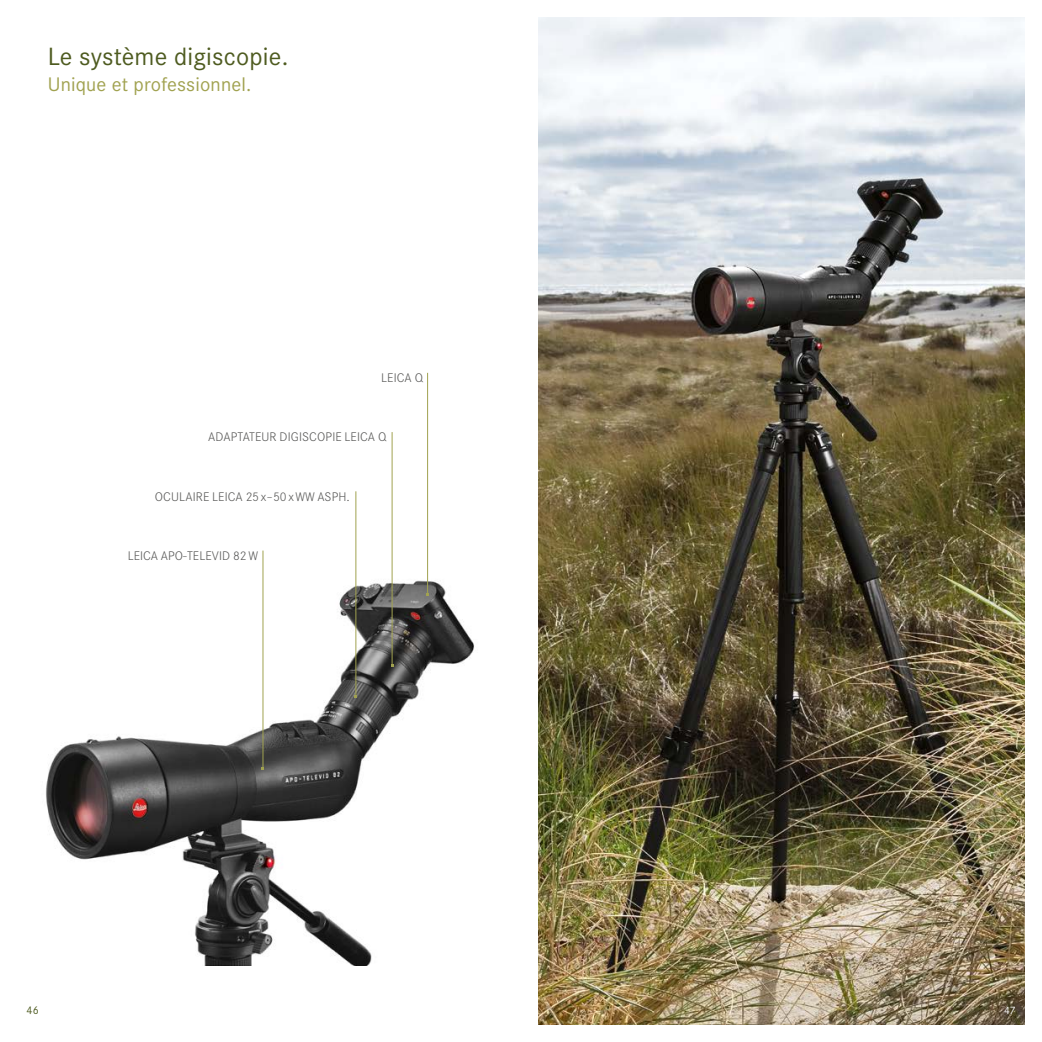
<style>
.page{position:relative;width:1042px;height:1042px;background:#fff}
.page>*{position:absolute;margin:0;border:0;box-sizing:border-box;transform-origin:0 0}
.t1{font:24.5px "Corporate SBQ";letter-spacing:.01em;color:#4e5b20}
.t2{font:19.25px "Corporate SBQ";letter-spacing:.01em;color:#a1a250}
.t3{font:300 12.25px "Corporate SBQ";letter-spacing:.01em;color:#575756}
.t4{font:10.85px "Corporate SBQ";color:#4e5b20}
.t5{font:10.5px "Corporate SBQ";color:#fff}
</style>
<div class="page">
<img style="left:538px;top:17px;width:486px;height:1007px">
<img style="left:46px;top:575px;width:428px;height:390px">
<hr style="left:427px;top:373px;width:1px;height:221px;background:#a1a250">
<hr style="left:392px;top:432px;width:1px;height:233px;background:#a1a250">
<hr style="left:355px;top:491px;width:1px;height:205px;background:#a1a250">
<hr style="left:263px;top:550px;width:1px;height:218px;background:#a1a250">
<h1 class="t1" style="left:48px;top:42px;width:242px">Le système digiscopie.</h1>
<h2 class="t2" style="left:48px;top:73px;width:205px">Unique et professionnel.</h2>
<p class="t3" style="left:381px;top:371px;width:43px">LEICA Q</p>
<p class="t3" style="left:208px;top:430px;width:180px">ADAPTATEUR DIGISCOPIE LEICA Q</p>
<p class="t3" style="left:155px;top:489px;width:197px">OCULAIRE LEICA 25 x–50 xWW ASPH.</p>
<p class="t3" style="left:128px;top:548px;width:132px">LEICA APO-TELEVID 82 W</p>
<p class="t4" style="left:26px;top:1003px;width:14px">46</p>
<p class="t5" style="left:1004px;top:1004px;width:13px">47</p>
</div>
